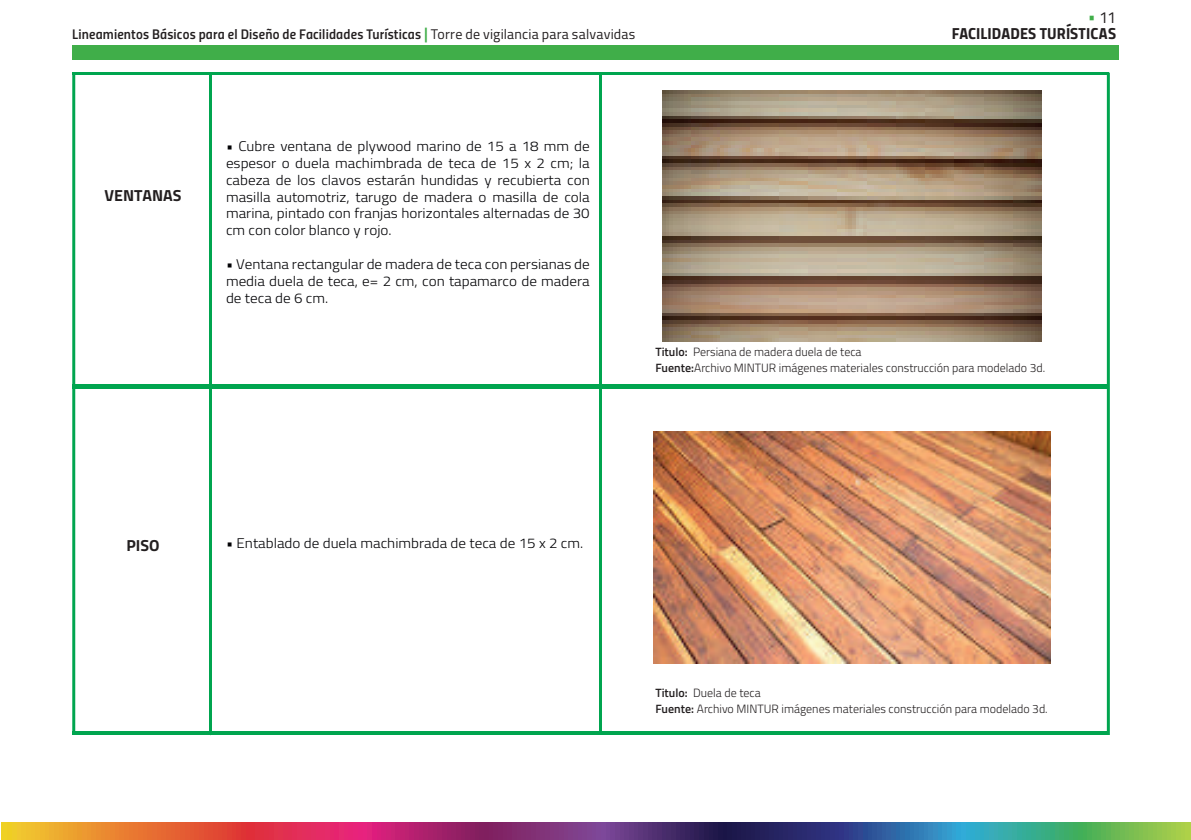
<style>
.page{position:relative;width:1191px;height:840px;background:#fff}
.page>*{position:absolute;margin:0;border:0;box-sizing:border-box;transform-origin:0 0}
.t1{font:16px "Titillium Bold Upright";letter-spacing:.01em;color:#231f20}
.t2{font:700 16px "Titillium";color:#231f20}
.t3{font:16px "Titillium Regular Upright";color:#231f20}
.t4{font:300 14px/16.8px "Titillium";color:#020205;text-align:justify;scale:1.08 1}
.t5{font:14px "Titillium Semibold Upright";letter-spacing:.01em;color:#231f20}
.t6{font:300 12px/16px "Titillium";color:#231f20}
.s1{color:#40ae49}
.s2{font-size:16px;color:#40ae49}
.s3{font-family:"Titillium"}
.s4{font-weight:600}
</style>
<div class="page">
<div style="left:72px;top:45px;width:1047px;height:14px;background:#40ae49"></div>
<hr style="left:1106px;top:73px;width:3px;height:661px;background:#00a54f">
<hr style="left:72px;top:73px;width:3px;height:661px;background:#00a54f">
<hr style="left:72px;top:73px;width:1036px;height:2px;background:#00a54f">
<div style="left:73px;top:384px;width:1035px;height:5px;background:#00a54f"></div>
<svg style="left:72px;top:730px;width:1035px;height:4px;fill:#00a54f"></svg>
<hr style="left:209px;top:73px;width:3px;height:661px;background:#00a54f">
<hr style="left:599px;top:73px;width:3px;height:661px;background:#00a54f">
<svg style="left:2px;top:822px;width:1189px;height:17px"></svg>
<img style="left:662px;top:90px;width:379px;height:252px">
<img style="left:654px;top:431px;width:396px;height:232px">
<p class="t3" style="left:1088px;top:5px;width:29px"><span class="s1">•</span> 11</p>
<p class="t5" style="left:72px;top:23px;width:565px">Lineamientos Básicos para el Diseño de Facilidades Turísticas <span class="s2">|</span> <span class="s3">Torre de vigilancia para salvavidas</span></p>
<p class="t1" style="left:952px;top:20px;width:166px">FACILIDADES TURÍSTICAS</p>
<p class="t2" style="left:105px;top:183px;width:79px">VENTANAS</p>
<p class="t4" style="left:226px;top:137px;width:338px">• Cubre ventana de plywood marino de 15 a 18 mm de espesor o duela machimbrada de teca de 15 x 2 cm; la cabeza de los clavos estarán hundidas y recubierta con masilla automotriz, tarugo de madera o masilla de cola marina, pintado con franjas horizontales alternadas de 30 cm con color blanco y rojo.</p>
<p class="t4" style="left:226px;top:255px;width:338px">• Ventana rectangular de madera de teca con persianas de media duela de teca, e= 2 cm, con tapamarco de madera de teca de 6 cm.</p>
<p class="t2" style="left:126px;top:533px;width:35px">PISO</p>
<p class="t4" style="left:226px;top:533px;width:332px">• Entablado de duela machimbrada de teca de 15 x 2 cm.</p>
<p class="t6" style="left:655px;top:343px;width:391px"><span class="s4">Titulo:</span> Persiana de madera duela de teca<br><span class="s4">Fuente:</span>Archivo MINTUR imágenes materiales construcción para modelado 3d.</p>
<p class="t6" style="left:655px;top:683px;width:394px"><span class="s4">Titulo:</span> Duela de teca<br><span class="s4">Fuente:</span> Archivo MINTUR imágenes materiales construcción para modelado 3d.</p>
</div>
